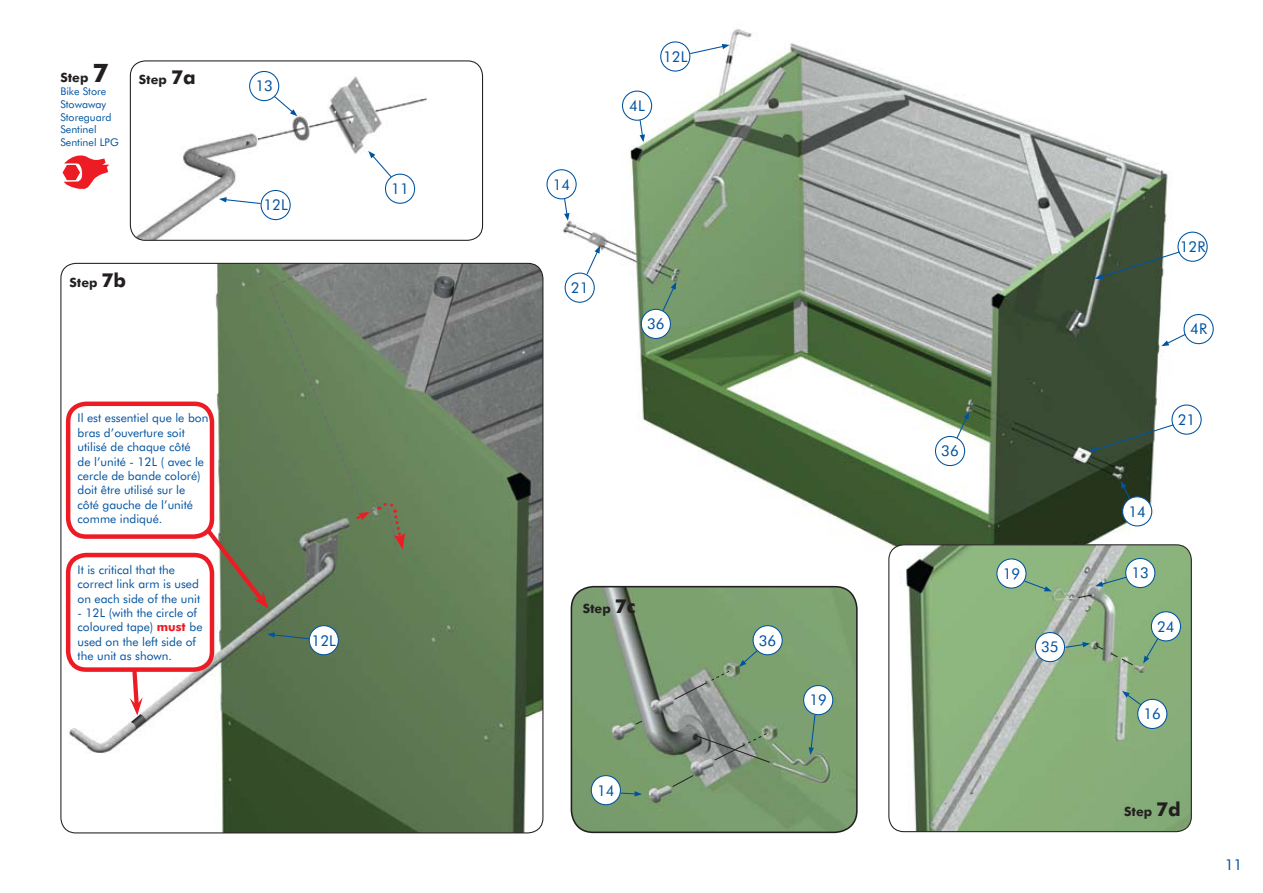
<style>
.page{position:relative;width:1263px;height:893px;background:#fff}
.page>*{position:absolute;margin:0;border:0;box-sizing:border-box;transform-origin:0 0}
.t1{font:15px "Futura BT";color:#00539f}
.t2{font:14.85px "Futura BT";color:#00539f}
.t3{font:700 12.75px "Futura BT";color:#231f20}
.t4{font:12px/14.4px "Futura BT";color:#00539f}
.t5{font:10.65px/12.8px "Futura BT";color:#00539f}
.s1{font-size:25.5px}
.s2{font-size:19.2px}
.s3{font-weight:700;color:#ed1c24}
</style>
<div class="page">
<img style="left:61px;top:263px;width:482px;height:570px">
<img style="left:130px;top:61px;width:297px;height:179px">
<div style="left:130px;top:60px;width:353px;height:181px;border:1px solid #231f20;border-radius:15px"></div>
<img style="left:551px;top:28px;width:623px;height:525px">
<div style="left:661px;top:42px;width:29px;height:29px;background:#fff;border-radius:50%"></div>
<div style="left:660px;top:41px;width:30px;height:31px;border:1px solid #00539f;border-radius:50%"></div>
<svg style="left:689px;top:44px;width:41px;height:11px"></svg>
<div style="left:547px;top:170px;width:29px;height:29px;background:#fff;border-radius:50%"></div>
<div style="left:546px;top:169px;width:31px;height:30px;border:1px solid #00539f;border-radius:50%"></div>
<svg style="left:563px;top:198px;width:6px;height:23px"></svg>
<div style="left:1172px;top:405px;width:29px;height:29px;background:#fff;border-radius:50%"></div>
<div style="left:1171px;top:404px;width:31px;height:31px;border:1px solid #00539f;border-radius:50%"></div>
<svg style="left:1089px;top:424px;width:85px;height:28px"></svg>
<svg style="left:1120px;top:481px;width:13px;height:23px"></svg>
<div style="left:565px;top:273px;width:29px;height:29px;background:#fff;border-radius:50%"></div>
<div style="left:565px;top:273px;width:30px;height:30px;border:1px solid #00539f;border-radius:50%"></div>
<svg style="left:585px;top:246px;width:15px;height:30px"></svg>
<div style="left:641px;top:309px;width:29px;height:29px;background:#fff;border-radius:50%"></div>
<div style="left:641px;top:309px;width:30px;height:30px;border:1px solid #00539f;border-radius:50%"></div>
<svg style="left:662px;top:282px;width:14px;height:30px"></svg>
<svg style="left:954px;top:412px;width:15px;height:30px"></svg>
<div style="left:935px;top:436px;width:30px;height:30px;background:#fff;border-radius:50%"></div>
<div style="left:935px;top:436px;width:30px;height:30px;border:1px solid #00539f;border-radius:50%"></div>
<div style="left:1123px;top:497px;width:29px;height:29px;background:#fff;border-radius:50%"></div>
<div style="left:1122px;top:496px;width:30px;height:30px;border:1px solid #00539f;border-radius:50%"></div>
<div style="left:1177px;top:232px;width:31px;height:30px;border:1px solid #00539f;border-radius:50%"></div>
<svg style="left:1095px;top:251px;width:86px;height:28px"></svg>
<svg style="left:368px;top:151px;width:34px;height:38px"></svg>
<div style="left:309px;top:626px;width:29px;height:29px;background:#fff;border-radius:50%"></div>
<div style="left:309px;top:625px;width:30px;height:30px;border:1px solid #00539f;border-radius:50%"></div>
<svg style="left:267px;top:632px;width:43px;height:8px"></svg>
<svg style="left:265px;top:88px;width:32px;height:28px"></svg>
<div style="left:250px;top:71px;width:29px;height:30px;background:#fff;border-radius:50%"></div>
<div style="left:249px;top:71px;width:30px;height:30px;border:1px solid #00539f;border-radius:50%"></div>
<div style="left:385px;top:174px;width:30px;height:29px;background:#fff;border-radius:50%"></div>
<div style="left:385px;top:174px;width:30px;height:30px;border:1px solid #00539f;border-radius:50%"></div>
<img style="left:571px;top:587px;width:286px;height:245px">
<div style="left:571px;top:586px;width:287px;height:247px;border:2px solid #231f20;border-radius:22px"></div>
<svg style="left:672px;top:774px;width:22px;height:14px"></svg>
<svg style="left:635px;top:720px;width:8px;height:5px"></svg>
<svg style="left:673px;top:670px;width:57px;height:30px;background:#8b9b86"></svg>
<svg style="left:696px;top:733px;width:75px;height:30px;background:#828d81"></svg>
<div style="left:804px;top:685px;width:29px;height:30px;background:#fff;border-radius:50%"></div>
<div style="left:803px;top:685px;width:30px;height:30px;border:1px solid #00539f;border-radius:50%"></div>
<svg style="left:808px;top:714px;width:8px;height:41px"></svg>
<div style="left:591px;top:776px;width:29px;height:29px;background:#fff;border-radius:50%"></div>
<div style="left:591px;top:775px;width:30px;height:30px;border:1px solid #00539f;border-radius:50%"></div>
<svg style="left:619px;top:791px;width:23px;height:5px"></svg>
<div style="left:753px;top:626px;width:29px;height:29px;background:#fff;border-radius:50%"></div>
<div style="left:752px;top:625px;width:31px;height:30px;border:1px solid #00539f;border-radius:50%"></div>
<svg style="left:739px;top:649px;width:20px;height:18px"></svg>
<div style="left:622px;top:91px;width:30px;height:29px;background:#fff;border-radius:50%"></div>
<div style="left:622px;top:91px;width:30px;height:30px;border:1px solid #00539f;border-radius:50%"></div>
<svg style="left:639px;top:119px;width:6px;height:23px"></svg>
<div style="left:1183px;top:314px;width:31px;height:30px;border:1px solid #00539f;border-radius:50%"></div>
<svg style="left:1161px;top:333px;width:26px;height:13px"></svg>
<div style="left:261px;top:190px;width:29px;height:30px;background:#fff;border-radius:50%"></div>
<div style="left:260px;top:190px;width:31px;height:30px;border:1px solid #00539f;border-radius:50%"></div>
<svg style="left:219px;top:197px;width:43px;height:8px"></svg>
<img style="left:890px;top:545px;width:301px;height:287px">
<div style="left:888px;top:544px;width:304px;height:288px;border:1px solid #231f20;border-radius:15px"></div>
<div style="left:1138px;top:699px;width:29px;height:29px;background:#fff;border-radius:50%"></div>
<div style="left:1137px;top:699px;width:30px;height:30px;border:1px solid #00539f;border-radius:50%"></div>
<svg style="left:1122px;top:691px;width:20px;height:15px"></svg>
<div style="left:997px;top:559px;width:29px;height:29px;background:#fff;border-radius:50%"></div>
<div style="left:996px;top:558px;width:30px;height:31px;border:1px solid #00539f;border-radius:50%"></div>
<svg style="left:1023px;top:580px;width:29px;height:11px"></svg>
<div style="left:1126px;top:558px;width:29px;height:30px;background:#fff;border-radius:50%"></div>
<div style="left:1125px;top:558px;width:30px;height:30px;border:1px solid #00539f;border-radius:50%"></div>
<svg style="left:1095px;top:576px;width:32px;height:11px"></svg>
<svg style="left:1078px;top:594px;width:14px;height:4px"></svg>
<div style="left:1151px;top:612px;width:29px;height:29px;background:#fff;border-radius:50%"></div>
<div style="left:1151px;top:611px;width:30px;height:30px;border:1px solid #00539f;border-radius:50%"></div>
<svg style="left:1143px;top:637px;width:16px;height:26px"></svg>
<div style="left:1035px;top:632px;width:29px;height:30px;background:#fff;border-radius:50%"></div>
<div style="left:1035px;top:632px;width:30px;height:30px;border:1px solid #00539f;border-radius:50%"></div>
<svg style="left:1064px;top:642px;width:40px;height:8px"></svg>
<svg style="left:1110px;top:653px;width:23px;height:13px"></svg>
<svg style="left:63px;top:155px;width:46px;height:34px"></svg>
<svg style="left:130px;top:665px;width:16px;height:64px"></svg>
<div style="left:66px;top:553px;width:148px;height:119px;border:4px solid #ed1c24;border-radius:18px"></div>
<div style="left:66px;top:402px;width:148px;height:137px;border:4px solid #ed1c24;border-radius:18px"></div>
<svg style="left:202px;top:270px;width:203px;height:339px;background:#738465"></svg>
<p class="t3" style="left:60px;top:70px;width:50px">Step <span class="s1">7</span></p>
<p class="t5" style="left:60px;top:85px;width:60px">Bike Store<br>Stowaway<br>Storeguard<br>Sentinel<br>Sentinel LPG</p>
<p class="t3" style="left:139px;top:72px;width:58px">Step <span class="s2">7a</span></p>
<p class="t2" style="left:255px;top:77px;width:19px">13</p>
<p class="t2" style="left:263px;top:196px;width:26px">12L</p>
<p class="t3" style="left:69px;top:275px;width:58px">Step <span class="s2">7b</span></p>
<p class="t4" style="left:78px;top:411px;width:132px">Il est essentiel que le bon bras d’ouverture soit utilisé de chaque côté<br>de l’unité - 12L ( avec le cercle de bande coloré) doit être utilisé sur le côté gauche de l’unité comme indiqué.</p>
<p class="t4" style="left:78px;top:562px;width:124px">It is critical that the correct link arm is used on each side of the unit</p>
<p class="t4" style="left:78px;top:605px;width:127px">- 12L (with the circle of coloured tape) <span class="s3">must</span> be used on the left side of the unit as shown.</p>
<p class="t2" style="left:312px;top:631px;width:26px">12L</p>
<p class="t2" style="left:391px;top:180px;width:19px">11</p>
<p class="t2" style="left:553px;top:175px;width:19px">14</p>
<p class="t2" style="left:571px;top:279px;width:19px">21</p>
<p class="t2" style="left:629px;top:97px;width:17px">4L</p>
<p class="t2" style="left:663px;top:48px;width:26px">12L</p>
<p class="t2" style="left:647px;top:315px;width:19px">36</p>
<p class="t3" style="left:583px;top:600px;width:54px">Step <span class="s2">7c</span></p>
<p class="t2" style="left:597px;top:781px;width:19px">14</p>
<p class="t2" style="left:759px;top:631px;width:19px">36</p>
<p class="t2" style="left:809px;top:691px;width:19px">19</p>
<p class="t2" style="left:941px;top:442px;width:19px">36</p>
<p class="t2" style="left:1180px;top:238px;width:27px">12R</p>
<p class="t2" style="left:1190px;top:320px;width:18px">4R</p>
<p class="t2" style="left:1178px;top:411px;width:19px">21</p>
<p class="t2" style="left:1128px;top:502px;width:19px">14</p>
<p class="t2" style="left:1003px;top:564px;width:19px">19</p>
<p class="t2" style="left:1131px;top:564px;width:19px">13</p>
<p class="t2" style="left:1041px;top:638px;width:19px">35</p>
<p class="t2" style="left:1157px;top:617px;width:19px">24</p>
<p class="t2" style="left:1143px;top:705px;width:19px">16</p>
<p class="t3" style="left:1124px;top:803px;width:58px">Step <span class="s2">7d</span></p>
<p class="t1" style="left:1225px;top:856px;width:19px">11</p>
</div>
